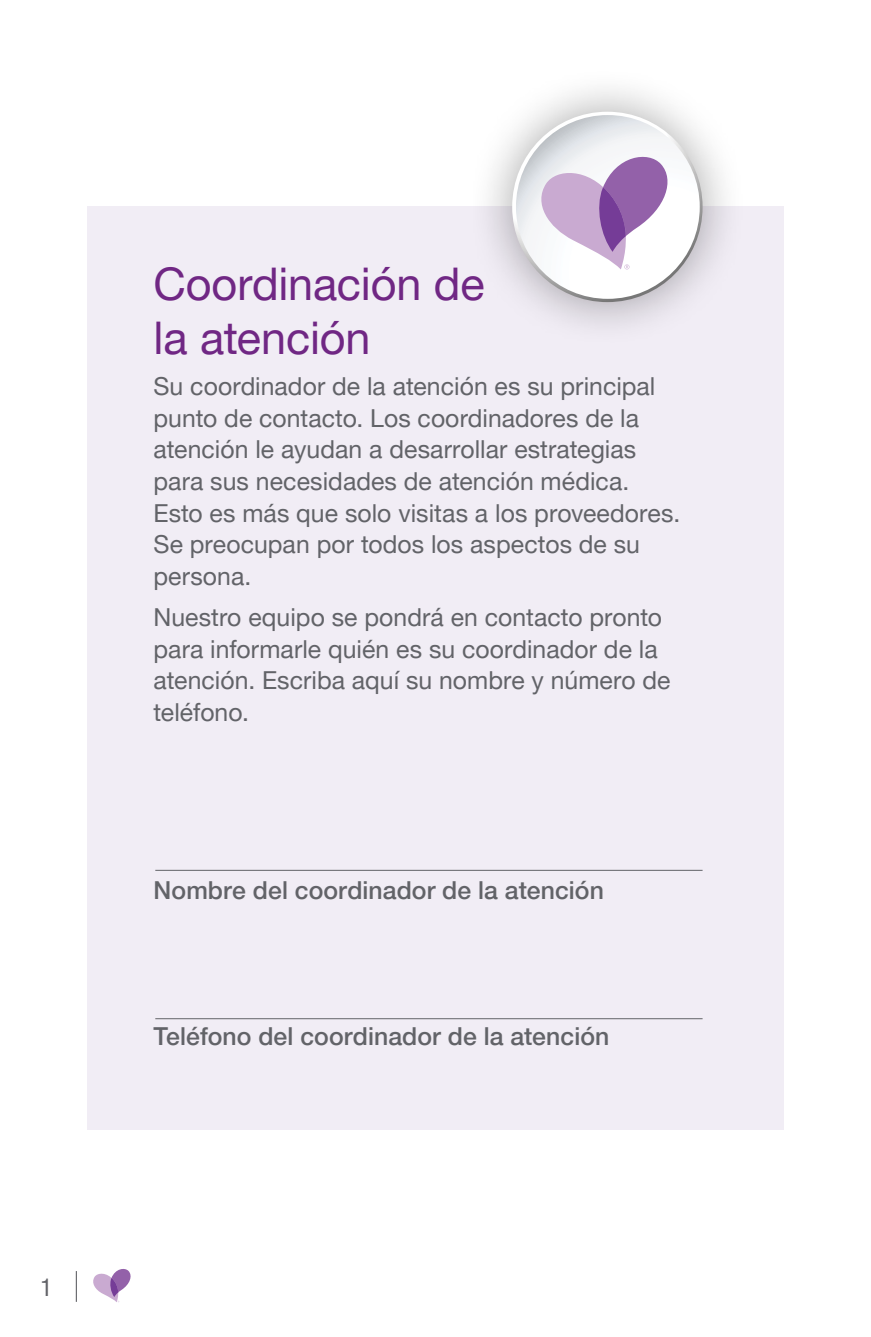
<style>
.page{position:relative;width:871px;height:1337px;background:#fff}
.page>*{position:absolute;margin:0;border:0;box-sizing:border-box;transform-origin:0 0}
.t1{font:45px/54px "Helvetica Neue LT Pro";letter-spacing:-.005em;color:#702784}
.t2{font:24.75px/31.5px "Helvetica Neue LT Pro";letter-spacing:.005em;color:#626368}
.t3{font:500 24.75px "Helvetica Neue LT Pro";letter-spacing:.005em;color:#626368}
.t4{font:condensed 24.75px "Helvetica Neue LT Pro";color:#626368}
</style>
<div class="page">
<svg style="left:93px;top:1269px;width:38px;height:33px"></svg>
<hr style="left:76px;top:1271px;width:1px;height:30px;background:#626368">
<div style="left:87px;top:207px;width:697px;height:923px;background:#f1edf5"></div>
<hr style="left:155px;top:870px;width:547px;height:1px;background:#626368">
<hr style="left:155px;top:1018px;width:547px;height:1px;background:#626368">
<div style="left:467px;top:68px;width:280px;height:278px;background:#000;opacity:.35"></div>
<svg style="left:512px;top:112px;width:190px;height:190px"></svg>
<svg style="left:516px;top:115px;width:184px;height:184px"></svg>
<svg style="left:541px;top:157px;width:126px;height:112px"></svg>
<p class="t4" style="left:40px;top:1273px;width:13px">1</p>
<h2 class="t1" style="left:153px;top:256px;width:332px">Coordinación de la atención</h2>
<p class="t2" style="left:153px;top:370px;width:528px">Su coordinador de la atención es su principal punto de contacto. Los coordinadores de la atención le ayudan a desarrollar estrategias para sus necesidades de atención médica.<br>Esto es más que solo visitas a los proveedores.<br>Se preocupan por todos los aspectos de su persona.</p>
<p class="t2" style="left:153px;top:601px;width:518px">Nuestro equipo se pondrá en contacto pronto para informarle quién es su coordinador de la atención. Escriba aquí su nombre y número de teléfono.</p>
<p class="t3" style="left:153px;top:875px;width:452px">Nombre del coordinador de la atención</p>
<p class="t3" style="left:153px;top:1021px;width:457px">Teléfono del coordinador de la atención</p>
</div>
